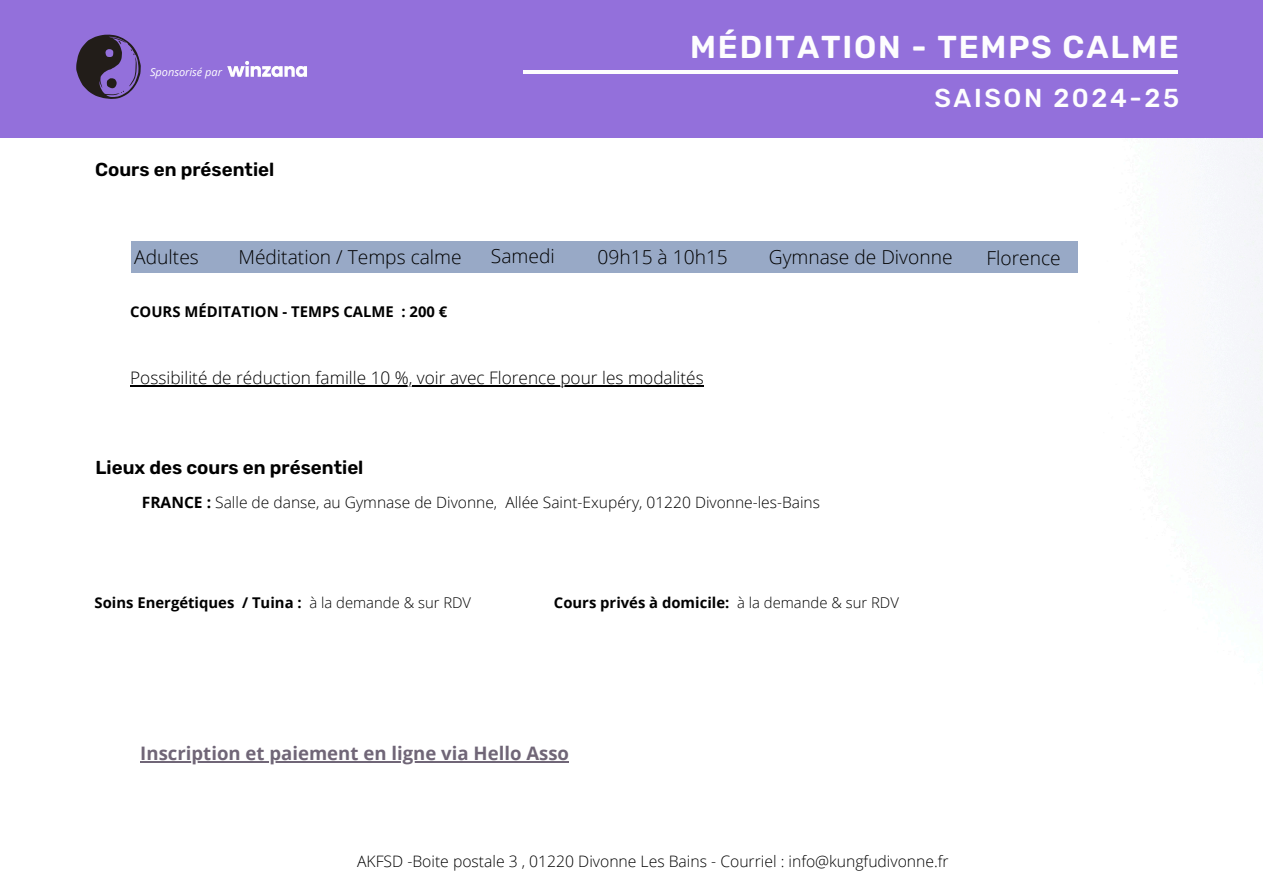
<style>
.page{position:relative;width:1263px;height:893px;background:#9370db}
.page>*{position:absolute;margin:0;border:0;box-sizing:border-box;transform-origin:0 0}
.t1{font:600 31.65px "Rubik";letter-spacing:.06em;color:#fdfdfe}
.t2{font:500 25.8px "Rubik";letter-spacing:.1em;color:#fdfdfe}
.t3{font:300 19.2px "Open Sans";color:#000}
.t4{font:600 18.75px "Rubik";color:#000}
.t5{font:700 18.6px "Open Sans";color:#706677}
.t6{font:300 17.25px "Open Sans";color:#000}
.t7{font:300 15.75px "Open Sans";color:#000}
.t8{font:300 15.6px "Open Sans";color:#000}
.t9{font:700 14.85px "Open Sans";color:#000}
.t10{font:italic 10.95px "Open Sans";color:#fff}
.s1{font-weight:700}
.s2{font-weight:300}
</style>
<div class="page">
<hr style="left:523px;top:70px;width:654px;height:4px;background:#fdfdfe">
<div style="left:0;top:139px;width:1263px;height:754px;background:#fff"></div>
<div style="left:131px;top:241px;width:947px;height:31px;background:#98a9c6"></div>
<hr style="left:130px;top:385px;width:574px;height:1px;background:#000">
<svg style="left:76px;top:34px;width:65px;height:65px"></svg>
<hr style="left:140px;top:761px;width:301px;height:2px;background:#706677">
<hr style="left:441px;top:761px;width:128px;height:2px;background:#706677">
<img style="left:227px;top:61px;width:80px;height:16px">
<p class="t10" style="left:150px;top:64px;width:74px">Sponsorisé par</p>
<h1 class="t4" style="left:95px;top:159px;width:181px">Cours en présentiel</h1>
<p class="t1" style="left:690px;top:28px;width:490px">MÉDITATION - TEMPS CALME</p>
<p class="t2" style="left:934px;top:83px;width:246px">SAISON 2024-25</p>
<h4 class="t3" style="left:134px;top:243px;width:66px">Adultes</h4>
<h4 class="t3" style="left:238px;top:244px;width:225px">Méditation / Temps calme</h4>
<h4 class="t3" style="left:491px;top:242px;width:65px">Samedi</h4>
<h4 class="t3" style="left:597px;top:244px;width:132px">09h15 à 10h15</h4>
<h4 class="t3" style="left:769px;top:243px;width:185px">Gymnase de Divonne</h4>
<h4 class="t3" style="left:986px;top:244px;width:76px">Florence</h4>
<p class="t9" style="left:130px;top:301px;width:319px">COURS MÉDITATION - TEMPS CALME : 200 €</p>
<h3 class="t6" style="left:130px;top:365px;width:575px">Possibilité de réduction famille 10 %, voir avec Florence pour les modalités</h3>
<p class="t4" style="left:96px;top:456px;width:269px">Lieux des cours en présentiel</p>
<h2 class="t8" style="left:142px;top:492px;width:680px"><span class="s1">FRANCE :</span> Salle de danse, au Gymnase de Divonne, Allée Saint-Exupéry, 01220 Divonne-les-Bains</h2>
<h6 class="t9" style="left:95px;top:592px;width:378px">Soins Energétiques / Tuina : <span class="s2">à la demande &amp; sur RDV</span></h6>
<h5 class="t9" style="left:554px;top:592px;width:346px">Cours privés à domicile: <span class="s2">à la demande &amp; sur RDV</span></h5>
<h5 class="t5" style="left:140px;top:740px;width:430px">Inscription et paiement en ligne via Hello Asso</h5>
<h3 class="t7" style="left:357px;top:850px;width:593px">AKFSD -Boite postale 3 , 01220 Divonne Les Bains - Courriel : info@kungfudivonne.fr</h3>
</div>
